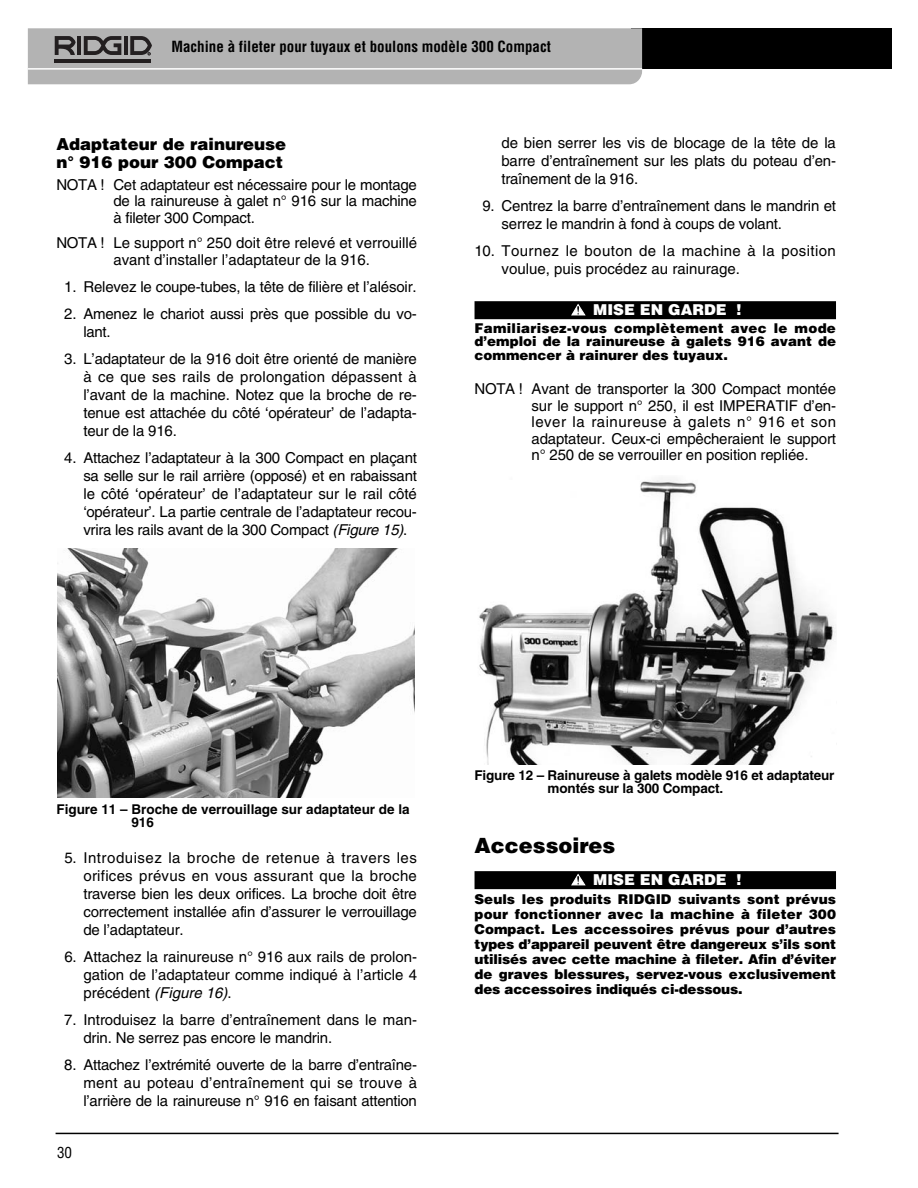
<style>
.page{position:relative;width:918px;height:1188px;background:#fff}
.page>*{position:absolute;margin:0;border:0;box-sizing:border-box;transform-origin:0 0}
.t1{font:900 21px "Helvetica";color:#000}
.t2{font:900 16.5px/18px "Helvetica";color:#000}
.t3{font:15px/18px "Helvetica";letter-spacing:-.01em;color:#000;text-align:justify}
.t4{font:15px/18px "Helvetica";letter-spacing:.03em;color:#000}
.t5{font:700 condensed 15px "Helvetica";color:#000}
.t6{font:900 15px "Helvetica";color:#fff}
.t7{font:condensed 15px "Helvetica";color:#000}
.t8{font:900 13.5px/15px "Helvetica";letter-spacing:-.005em;color:#000;text-align:justify}
.t9{font:700 13.5px/13.5px "Helvetica";letter-spacing:-.01em;color:#000}
.s1{font-style:italic}
</style>
<div class="page">
<hr style="left:56px;top:1133px;width:783px;height:1px;background:#000">
<div style="left:631px;top:28px;width:261px;height:41px;background:#000"></div>
<svg style="left:28px;top:28px;width:614px;height:56px;background:#afafaf"></svg>
<div style="left:475px;top:301px;width:361px;height:18px;background:#000"></div>
<div style="left:475px;top:871px;width:361px;height:18px;background:#000"></div>
<svg style="left:571px;top:314px;width:15px;height:2px"></svg>
<svg style="left:572px;top:304px;width:13px;height:11px"></svg>
<svg style="left:571px;top:884px;width:15px;height:2px"></svg>
<svg style="left:572px;top:874px;width:13px;height:11px"></svg>
<img style="left:58px;top:549px;width:357px;height:249px">
<img style="left:479px;top:478px;width:357px;height:286px">
<p class="t5" style="left:171px;top:41px;width:381px">Machine à fileter pour tuyaux et boulons modèle 300 Compact</p>
<p class="t2" style="left:56px;top:136px;width:231px">Adaptateur de rainureuse n° 916 pour 300 Compact</p>
<p class="t3" style="left:113px;top:178px;width:305px;line-height:16.5px;text-indent:-57px">NOTA ! Cet adaptateur est nécessaire pour le montage de la rainureuse à galet n° 916 sur la machine à fileter 300 Compact.</p>
<p class="t3" style="left:113px;top:236px;width:305px;line-height:16.5px;text-indent:-57px">NOTA ! Le support n° 250 doit être relevé et verrouillé avant d’installer l’adaptateur de la 916.</p>
<p class="t3" style="left:64px;top:279px;width:354px">1. Relevez le coupe-tubes, la tête de filière et l’alésoir.</p>
<p class="t3" style="left:83px;top:306px;width:335px;text-indent:-19px">2. Amenez le chariot aussi près que possible du vo - lant.</p>
<p class="t3" style="left:83px;top:351px;width:335px;text-indent:-19px">3. L’adaptateur de la 916 doit être orienté de manière à ce que ses rails de prolongation dépassent à l’avant de la machine. Notez que la broche de re - tenue est attachée du côté ‘opérateur’ de l’adapta - teur de la 916.</p>
<p class="t3" style="left:83px;top:450px;width:335px;text-indent:-19px">4. Attachez l’adaptateur à la 300 Compact en plaçant sa selle sur le rail arrière (opposé) et en rabaissant le côté ‘opérateur’ de l’adaptateur sur le rail côté ‘opérateur’. La partie centrale de l’adaptateur recou&shy;vrira les rails avant de la 300 Compact <span class="s1">(Figure 15)</span>.</p>
<p class="t3" style="left:502px;top:135px;width:336px">de bien serrer les vis de blocage de la tête de la barre d’entraînement sur les plats du poteau d’en - traînement de la 916.</p>
<p class="t3" style="left:502px;top:198px;width:336px;text-indent:-19px">9. Centrez la barre d’entraînement dans le mandrin et serrez le mandrin à fond à coups de volant.</p>
<p class="t4" style="left:502px;top:243px;width:336px;text-indent:-27px">10. Tournez le bouton de la machine à la position voulue, puis procédez au rainurage.</p>
<p class="t6" style="left:593px;top:305px;width:150px">MISE EN GARDE !</p>
<p class="t8" style="left:475px;top:322px;width:363px;line-height:13.5px">Familiarisez-vous complètement avec le mode d’emploi de la rainureuse à galets 916 avant de commencer à rainurer des tuyaux.</p>
<p class="t3" style="left:532px;top:382px;width:306px;line-height:16.5px;text-indent:-57px">NOTA ! Avant de transporter la 300 Compact montée sur le support n° 250, il est IMPERATIF d’en - lever la rainureuse à galets n° 916 et son adaptateur. Ceux-ci empêcheraient le support n° 250 de se verrouiller en position repliée.</p>
<p class="t9" style="left:131px;top:803px;width:280px;text-indent:-75px">Figure 11 – Broche de verrouillage sur adaptateur de la<br>916</p>
<p class="t3" style="left:83px;top:850px;width:335px;text-indent:-19px">5. Introduisez la broche de retenue à travers les ori fices prévus en vous assurant que la broche traverse bien les deux orifices. La broche doit être correctement installée afin d’assurer le verrouillage de l’adaptateur.</p>
<p class="t3" style="left:83px;top:949px;width:335px;text-indent:-19px">6. Attachez la rainureuse n° 916 aux rails de prolon&shy;gation de l’adaptateur comme indiqué à l’article 4 p récé d e n t <span class="s1">(Figure 16)</span>.</p>
<p class="t3" style="left:83px;top:1012px;width:335px;text-indent:-19px">7. Introduisez la barre d’entraînement dans le man&shy;drin. Ne serrez pas encore le mandrin.</p>
<p class="t3" style="left:83px;top:1057px;width:335px;text-indent:-19px">8. Attachez l’extrémité ouverte de la barre d’entraîne - ment au poteau d’entraînement qui se trouve à l’arrière de la rainureuse n° 916 en faisant attention</p>
<p class="t7" style="left:57px;top:1147px;width:16px">30</p>
<p class="t9" style="left:548px;top:770px;width:288px;text-indent:-73px">Figure 12 – Rainureuse à galets modèle 916 et adaptateur montés sur la 300 Compact.</p>
<h1 class="t1" style="left:475px;top:838px;width:142px">Accessoires</h1>
<p class="t6" style="left:593px;top:875px;width:150px">MISE EN GARDE !</p>
<p class="t8" style="left:475px;top:893px;width:363px">Seuls les produits RIDGID suivants sont prévus pour fonctionner avec la machine à fileter 300<br>Compact. Les accessoires prévus pour d’autres types d’appareil peuvent être dangereux s’ils sont utilisés avec cette machine à fileter. Afin d’éviter de graves blessures, servez-vous exclusivement des accessoires indiqués ci-dessous.</p>
</div>
